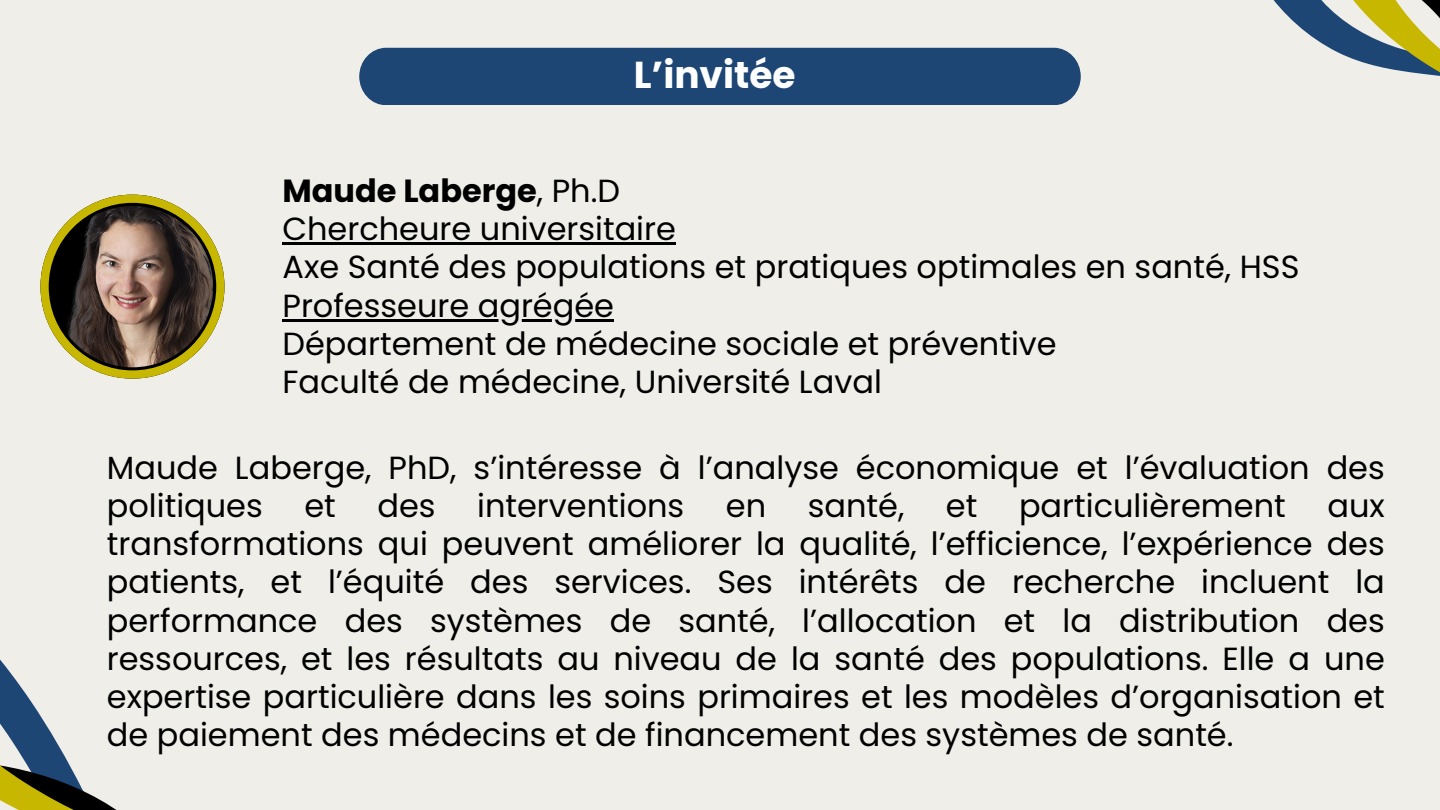
<style>
.page{position:relative;width:1440px;height:810px;background:#efeee8}
.page>*{position:absolute;margin:0;border:0;box-sizing:border-box;transform-origin:0 0}
.t1{font:700 37.5px "Poppins";color:#fff}
.t2{font:32px/38.2px "Poppins";color:#000}
.t3{font:700 32px "Poppins";color:#000}
.s1{font-weight:400}
</style>
<div class="page">
<svg style="left:0;top:659px;width:117px;height:151px"></svg>
<svg style="left:1273px;top:0;width:167px;height:76px"></svg>
<svg style="left:40px;top:195px;width:185px;height:184px"></svg>
<img style="left:52px;top:206px;width:161px;height:161px;border-radius:50%">
<div style="left:359px;top:48px;width:722px;height:57px;background:#1e4675;border-radius:28px"></div>
<hr style="left:282px;top:242px;width:394px;height:3px;background:#000">
<hr style="left:282px;top:319px;width:332px;height:3px;background:#000">
<p class="t1" style="left:634px;top:48px;width:163px">L’invitée</p>
<p class="t3" style="left:282px;top:168px;width:339px">Maude Laberge<span class="s1">, Ph.D</span></p>
<p class="t2" style="left:282px;top:210px;width:395px">Chercheure universitaire</p>
<p class="t2" style="left:282px;top:248px;width:1019px">Axe Santé des populations et pratiques optimales en santé, HSS</p>
<p class="t2" style="left:282px;top:286px;width:333px">Professeure agrégée</p>
<p class="t2" style="left:282px;top:325px;width:776px">Département de médecine sociale et préventive</p>
<p class="t2" style="left:282px;top:363px;width:601px">Faculté de médecine, Université Laval</p>
<p class="t2" style="left:107px;top:448px;width:1279px">Maude Laberge, PhD, s’intéresse à l’analyse économique et l’évaluation des politiques</p>
<p class="t2" style="left:304px;top:487px;width:33px">et</p>
<p class="t2" style="left:377px;top:487px;width:60px">des</p>
<p class="t2" style="left:477px;top:487px;width:209px">interventions</p>
<p class="t2" style="left:726px;top:487px;width:42px">en</p>
<p class="t2" style="left:808px;top:487px;width:98px">santé,</p>
<p class="t2" style="left:946px;top:487px;width:33px">et</p>
<p class="t2" style="left:1019px;top:487px;width:268px">particulièrement</p>
<p class="t2" style="left:107px;top:487px;width:1280px;text-align:justify;text-indent:1221px">aux transformations qui peuvent améliorer la qualité, l’efficience, l’expérience des patients, et l’équité des services. Ses intérêts de recherche incluent la performance des systèmes de santé, l’allocation et la distribution des ressources, et les résultats au niveau de la santé des populations. Elle a une expertise particulière dans les soins primaires et les modèles d’organisation et de paiement des médecins et de financement des systèmes de santé.</p>
</div>
